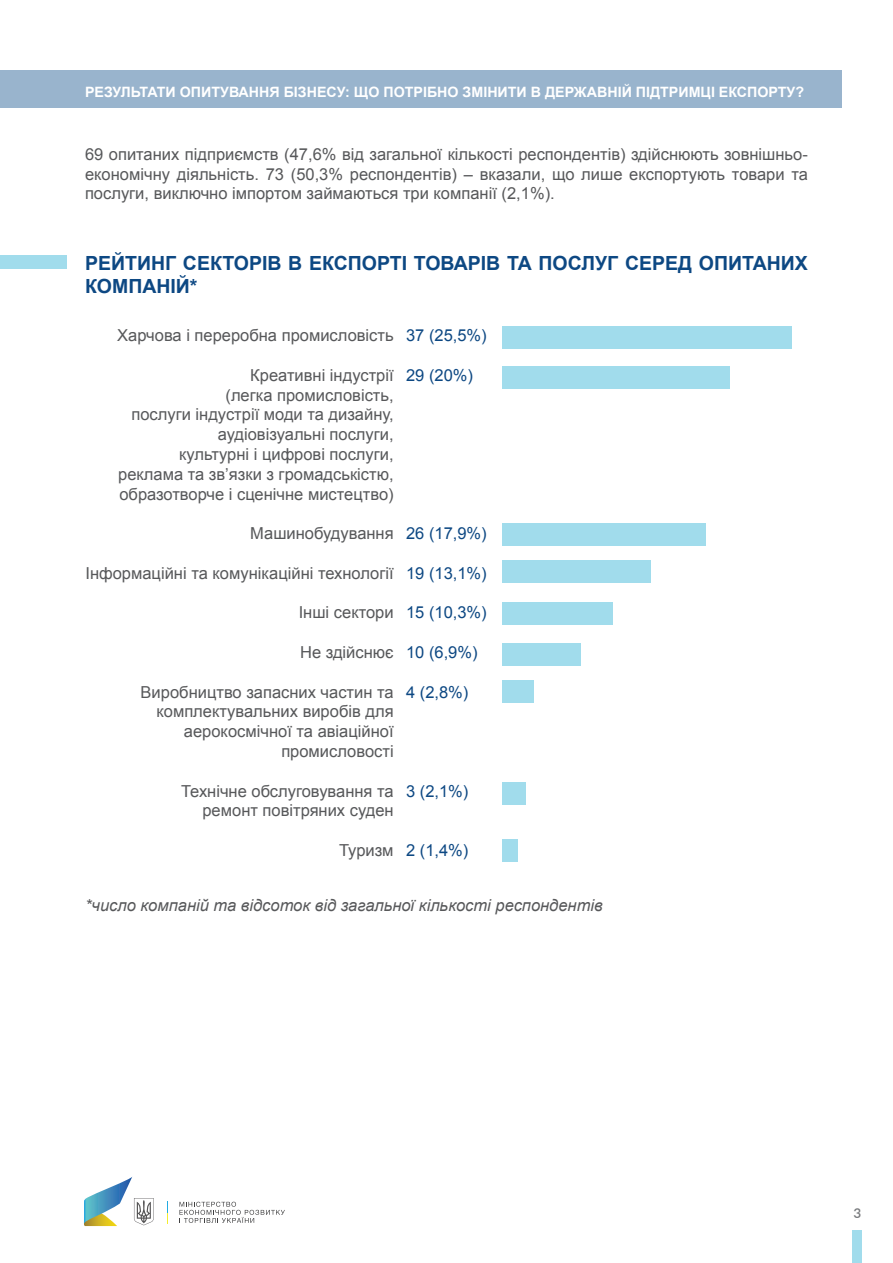
<style>
.page{position:relative;width:893px;height:1263px;background:#fff}
.page>*{position:absolute;margin:0;border:0;box-sizing:border-box;transform-origin:0 0}
.t1{font:700 19.5px/23.4px "Arial";color:#0d4883}
.t2{font:16.5px/19.8px "Arial";color:#57585a;text-align:right}
.t3{font:16.5px "Arial";color:#0d4883}
.t4{font:italic 16.5px "Arial";color:#57585a}
.t5{font:700 14.25px "Arial";color:#fff}
.t6{font:600 13.5px "Lato";color:#76787b}
</style>
<div class="page">
<div style="left:853px;top:1230px;width:9px;height:33px;background:#a1dcec"></div>
<div style="left:0;top:70px;width:842px;height:37px;background:#99b4cd"></div>
<svg style="left:179px;top:1202px;width:106px;height:21px"></svg>
<svg style="left:84px;top:1177px;width:70px;height:49px"></svg>
<svg style="left:167px;top:1201px;width:1px;height:23px"></svg>
<div style="left:502px;top:644px;width:79px;height:22px;background:#a1dcec"></div>
<div style="left:502px;top:366px;width:228px;height:22px;background:#a1dcec"></div>
<div style="left:502px;top:602px;width:111px;height:23px;background:#a1dcec"></div>
<div style="left:502px;top:327px;width:290px;height:22px;background:#a1dcec"></div>
<div style="left:502px;top:561px;width:149px;height:22px;background:#a1dcec"></div>
<div style="left:502px;top:523px;width:204px;height:23px;background:#a1dcec"></div>
<div style="left:502px;top:839px;width:16px;height:22px;background:#a1dcec"></div>
<div style="left:502px;top:782px;width:24px;height:22px;background:#a1dcec"></div>
<div style="left:502px;top:681px;width:32px;height:22px;background:#a1dcec"></div>
<div style="left:0;top:255px;width:66px;height:13px;background:#a1dcec"></div>
<p class="t5" style="left:85px;top:82px;width:721px">РЕЗУЛЬТАТИ ОПИТУВАННЯ БІЗНЕСУ: ЩО ПОТРІБНО ЗМІНИТИ В ДЕРЖАВНІЙ ПІДТРИМЦІ ЕКСПОРТУ?</p>
<p class="t2" style="left:85px;top:144px;width:724px;text-align:justify">69 опитаних підприємств (47,6% від загальної кількості респондентів) здійснюють зовнішньо&shy;економічну діяльність. 73 (50,3% респондентів) – вказали, що лише експортують товари та послуги, виключно імпортом займаються три компанії (2,1%).</p>
<p class="t1" style="left:85px;top:252px;width:724px">РЕЙТИНГ СЕКТОРІВ В ЕКСПОРТІ ТОВАРІВ ТА ПОСЛУГ СЕРЕД ОПИТАНИХ<br>КОМПАНІЙ*</p>
<p class="t2" style="left:117px;top:326px;width:278px">Харчова і переробна промисловість</p>
<p class="t2" style="left:118px;top:365px;width:277px">Креативні індустрії<br>(легка промисловість,<br>послуги індустрії моди та дизайну, аудіовізуальні послуги,<br>культурні і цифрові послуги, реклама та зв’язки з громадськістю, образотворче і сценічне мистецтво)</p>
<p class="t2" style="left:250px;top:524px;width:145px">Машинобудування</p>
<p class="t2" style="left:85px;top:563px;width:310px">Інформаційні та комунікаційні технології</p>
<p class="t2" style="left:299px;top:603px;width:96px">Інші сектори</p>
<p class="t2" style="left:300px;top:642px;width:95px">Не здійснює</p>
<p class="t2" style="left:141px;top:682px;width:255px">Виробництво запасних частин та комплектувальних виробів для аерокосмічної та авіаційної промисловості</p>
<p class="t2" style="left:181px;top:781px;width:214px">Технічне обслуговування та ремонт повітряних суден</p>
<p class="t2" style="left:339px;top:840px;width:56px">Туризм</p>
<p class="t3" style="left:406px;top:324px;width:82px">37 (25,5%)</p>
<p class="t3" style="left:406px;top:364px;width:68px">29 (20%)</p>
<p class="t3" style="left:406px;top:522px;width:82px">26 (17,9%)</p>
<p class="t3" style="left:406px;top:562px;width:82px">19 (13,1%)</p>
<p class="t3" style="left:406px;top:602px;width:82px">15 (10,3%)</p>
<p class="t3" style="left:406px;top:641px;width:73px">10 (6,9%)</p>
<p class="t3" style="left:406px;top:681px;width:64px">4 (2,8%)</p>
<p class="t3" style="left:406px;top:780px;width:64px">3 (2,1%)</p>
<p class="t3" style="left:406px;top:839px;width:64px">2 (1,4%)</p>
<p class="t4" style="left:85px;top:894px;width:519px">*число компаній та відсоток від загальної кількості респондентів</p>
<p class="t6" style="left:853px;top:1203px;width:9px">3</p>
</div>
